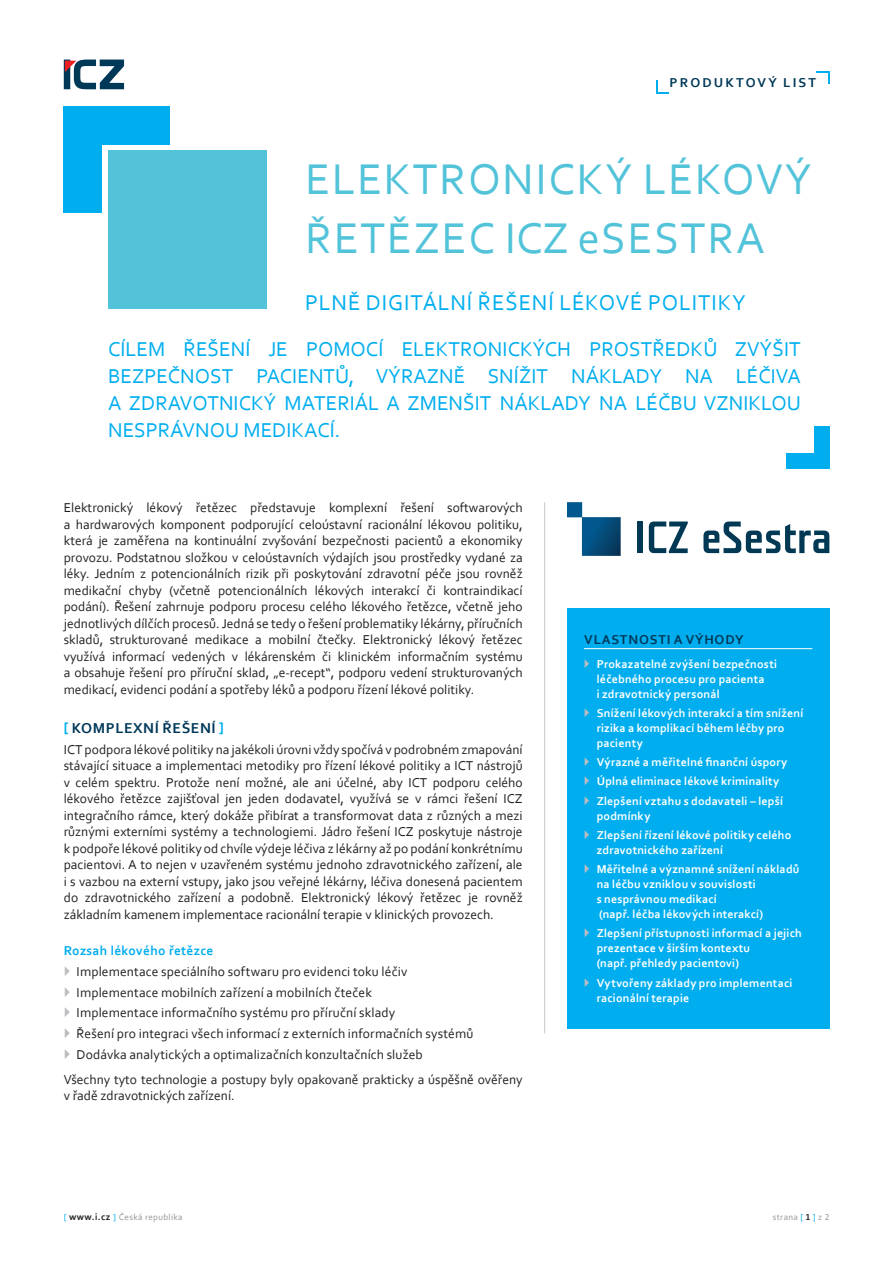
<style>
.page{position:relative;width:893px;height:1263px;background:#fff}
.page>*{position:absolute;margin:0;border:0;box-sizing:border-box;transform-origin:0 0}
.t1{font:45px/58.5px "Corbel";letter-spacing:.04em;color:#52c3d9}
.t2{font:22.5px "Corbel";letter-spacing:.04em;color:#00aeef}
.t3{font:21px "Corbel";color:#00aeef}
.t4{font:700 15px "Corbel";letter-spacing:.04em;color:#003858}
.t5{font:13.5px/16.5px "Corbel";color:#231f20}
.t6{font:700 13.5px "Corbel";letter-spacing:.06em;color:#003858}
.t7{font:700 13.5px "Corbel";letter-spacing:.02em;color:#00aeef}
.t8{font:700 12px/15px "Corbel";letter-spacing:.015em;color:#fff}
.t9{font:9px "Corbel";letter-spacing:.04em;color:#939598}
.s1{color:#00aeef}
.s2{font-weight:700;font-size:9.75px;color:#231f20}
.s3{font-weight:700;color:#231f20}
</style>
<div class="page">
<svg style="left:64px;top:60px;width:1px;height:29px"></svg>
<svg style="left:65px;top:60px;width:59px;height:29px"></svg>
<div style="left:64px;top:106px;width:106px;height:39px;background:#00aeef"></div>
<div style="left:64px;top:106px;width:38px;height:107px;background:#00aeef"></div>
<div style="left:787px;top:453px;width:42px;height:15px;background:#00aeef"></div>
<div style="left:814px;top:426px;width:15px;height:42px;background:#00aeef"></div>
<hr style="left:544px;top:502px;width:1px;height:531px;background:#c7c8ca">
<div style="left:567px;top:608px;width:262px;height:421px;background:#00aeef"></div>
<hr style="left:584px;top:648px;width:228px;height:1px;background:#fff">
<svg style="left:816px;top:71px;width:13px;height:13px"></svg>
<svg style="left:656px;top:81px;width:13px;height:12px"></svg>
<div style="left:108px;top:151px;width:158px;height:158px;background:#52c3d9"></div>
<div style="left:638px;top:521px;width:5px;height:32px;background:#013955"></div>
<svg style="left:649px;top:521px;width:39px;height:32px"></svg>
<svg style="left:703px;top:521px;width:126px;height:32px"></svg>
<svg style="left:567px;top:502px;width:54px;height:54px"></svg>
<p class="t6" style="left:669px;top:74px;width:78px">Prod uktový</p>
<p class="t6" style="left:783px;top:74px;width:9px">list</p>
<h1 class="t1" style="left:306px;top:149px;width:508px">Elektronický lékový řetězec ICZ eSestra</h1>
<h2 class="t2" style="left:305px;top:288px;width:442px">plně digitální řešení lékové politi ky</h2>
<h3 class="t3" style="left:108px;top:336px;width:11px">CÍLE</h3>
<h3 class="t3" style="left:148px;top:336px;width:48px">M ŘEŠENÍ</h3>
<h3 class="t3" style="left:268px;top:336px;width:94px">JE POMOCÍ</h3>
<h3 class="t3" style="left:402px;top:336px;width:13px">ELEKT</h3>
<h3 class="t3" style="left:460px;top:336px;width:194px">RON ICKÝCH PROSTŘEDK</h3>
<h3 class="t3" style="left:703px;top:336px;width:98px">Ů ZVÝŠIT</h3>
<h3 class="t3" style="left:108px;top:363px;width:25px">BEZPE</h3>
<h3 class="t3" style="left:168px;top:363px;width:272px">ČNO ST PACIENTŮ, VÝRAZNĚ</h3>
<h3 class="t3" style="left:488px;top:363px;width:97px">SNÍŽIT NÁKL</h3>
<h3 class="t3" style="left:623px;top:363px;width:27px">ADY</h3>
<h3 class="t3" style="left:685px;top:363px;width:117px">NA LÉČIVA</h3>
<h3 class="t3" style="left:108px;top:390px;width:86px">A ZD RAVOTN</h3>
<h3 class="t3" style="left:234px;top:390px;width:280px">ICKÝ MATERIÁL A ZMENŠIT NÁKL</h3>
<h3 class="t3" style="left:551px;top:390px;width:166px">ADY NA LÉČBU VZN</h3>
<h3 class="t3" style="left:743px;top:390px;width:18px">IKLO</h3>
<h3 class="t3" style="left:787px;top:390px;width:16px">U</h3>
<h3 class="t3" style="left:108px;top:417px;width:77px">NESPRÁVNO</h3>
<h3 class="t3" style="left:225px;top:417px;width:117px">U MEDIKACÍ.</h3>
<p class="t5" style="left:64px;top:499px;width:461px;text-align:justify">Elektronický lékový řetězec představuje komplexní řešení softwarových a hardwarových komponent podporující celoústavní racionální lékovou politiku, která je zaměřena na kontinuální zvyšování bezpečnosti pacientů a ekonomiky provozu. Podstatnou složkou v celoústavních výdajích jsou prostředky vydané za léky. Jedním z potencionálních rizik při poskytování zdravotní péče jsou rovněž medikační chyby (včetně potencionálních lékových interakcí či kontraindikací podání). Řešení zahrnuje podporu procesu celého lékového řetězce, včetně jeho jednotlivých dílčích procesů. Jedná se tedy o řešení problematiky lékárny, příručních skladů, strukturované medikace a mobilní čtečky. Elektronický lékový řetězec využívá informací vedených v lékárenském či klinickém informačním systému a obsahuje řešení pro příruční sklad, „e-recept“, podporu vedení strukturovaných medikací, evidenci podání a spotřeby léků a podporu řízení lékové politiky.</p>
<p class="t4" style="left:64px;top:719px;width:162px"><span class="s1">[</span> KOMPLEXNÍ ŘEŠENÍ <span class="s1">]</span></p>
<p class="t5" style="left:64px;top:741px;width:461px">ICT podpora lékové politiky na jakékoli úrovni vždy spočívá v podrobném zmapování stávající situace a implementaci metodiky pro řízení lékové politiky a ICT nástrojů v celém spektru. Protože není možné, ale ani účelné, aby ICT podporu celého lékového řetězce zajišťoval jen jeden dodavatel, využívá se v rámci řešení ICZ integračního rámce, který dokáže přibírat a transformovat data z různých a mezi různými externími systémy a technologiemi. Jádro řešení ICZ poskytuje nástroje k podpoře lékové politiky od chvíle výdeje léčiva z lékárny až po podání konkrétnímu pacientovi. A to nejen v uzavřeném systému jednoho zdravotnického zařízení, ale i s vazbou na externí vstupy, jako jsou veřejné lékárny, léčiva donesená pacientem do zdravotnického zařízení a podobně. Elektronický lékový řetězec je rovněž základním kamenem implementace racionální terapie v klinických provozech.</p>
<p class="t7" style="left:64px;top:942px;width:151px">Rozsah lékového řetězce</p>
<p class="t5" style="left:77px;top:961px;width:398px;line-height:20.7px">Implementace speciálního softwaru pro evidenci toku léčiv Implementace mobilních zařízení a mobilních čteček<br>Implementace informačního systému pro příruční sklady<br>Řešení pro integraci všech informací z externích informačních systémů Dodávka analytických a optimalizačních konzultačních služeb</p>
<p class="t5" style="left:64px;top:1071px;width:460px">Všechny tyto technologie a postupy byly opakovaně prakticky a úspěšně ověřeny v řadě zdravotnických zařízení.</p>
<p class="t6" style="left:584px;top:631px;width:161px">VLASTNOSTI A VÝHODY</p>
<p class="t8" style="left:597px;top:656px;width:182px">Prokazatelné zvýšení bezpečnosti léčebného procesu pro pacienta<br>i zdravotnický personál</p>
<p class="t8" style="left:597px;top:705px;width:208px">Snížení lékových interakcí a tím snížení rizika a komplikací během léčby pro pacienty</p>
<p class="t8" style="left:597px;top:752px;width:192px;line-height:19.2px">Výrazné a měřitelné finanční úspory<br>Úplná eliminace lékové kriminality<br>Zlepšení vztahu s dodavateli – lepší</p>
<p class="t8" style="left:597px;top:806px;width:196px;line-height:19.2px">podmínky<br>Zlepšení řízení lékové politiky celého</p>
<p class="t8" style="left:597px;top:840px;width:204px;line-height:19.2px">zdravotnického zařízení<br>Měřitelné a významné snížení nákladů</p>
<p class="t8" style="left:597px;top:876px;width:168px">na léčbu vzniklou v souvislosti s nesprávnou medikací<br>(např. léčba lékových interakcí)</p>
<p class="t8" style="left:597px;top:925px;width:207px">Zlepšení přístupnosti informací a jejich prezentace v širším kontextu<br>(např. přehledy pacientovi)</p>
<p class="t8" style="left:597px;top:975px;width:197px">Vytvořeny základy pro implementaci racionální terapie</p>
<p class="t9" style="left:64px;top:1212px;width:120px"><span class="s1">[</span> <span class="s2">www.i.cz</span> <span class="s1">]</span> Česká republika</p>
<p class="t9" style="left:773px;top:1212px;width:58px">strana <span class="s1">[</span> <span class="s3">1</span> <span class="s1">]</span> z 2</p>
</div>
